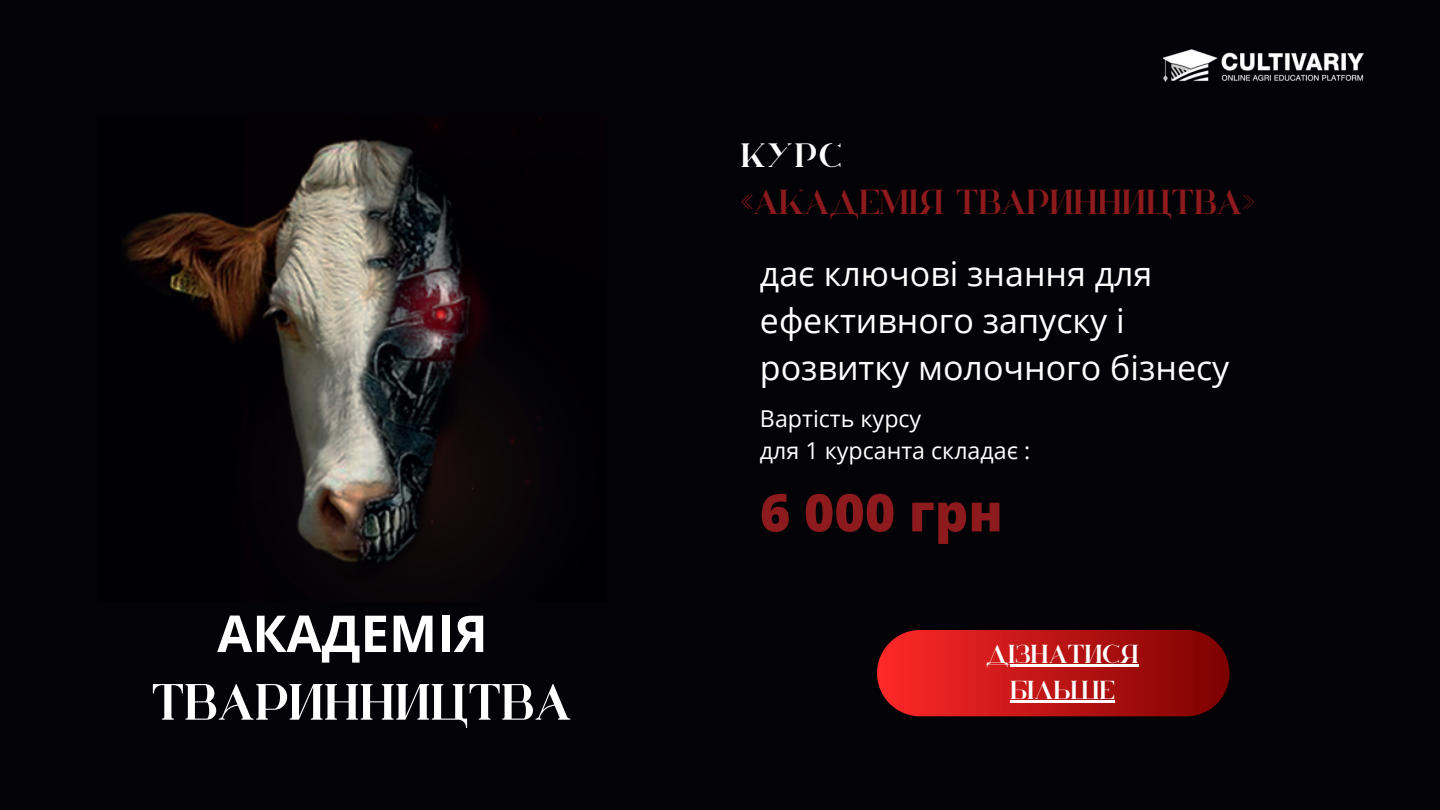
<style>
.page{position:relative;width:1440px;height:810px;background:#030206}
.page>*{position:absolute;margin:0;border:0;box-sizing:border-box;transform-origin:0 0}
.t1{font:800 52px "Open Sans";color:#8d1a1c}
.t2{font:700 50.9px "Huova";color:#fff}
.t3{font:700 50.9px "Open Sans";color:#fff}
.t4{font:34.7px "Huova";color:#8d1a1c}
.t5{font:34px "Open Sans";color:#fff}
.t6{font:700 33.7px "Huova";color:#fff}
.t7{font:26px "Huova";color:#fff}
.t8{font:23.2px "Open Sans";color:#fff}
.s1{font-weight:700}
</style>
<div class="page">
<img style="left:123px;top:118px;width:456px;height:446px">
<div style="left:877px;top:630px;width:352px;height:86px;background:linear-gradient(to right,#ff2c2c,#7e0606);border-radius:43px"></div>
<img style="left:1164px;top:49px;width:199px;height:32px">
<hr style="left:986px;top:665px;width:153px;height:2px;background:#fff">
<hr style="left:1010px;top:701px;width:105px;height:2px;background:#fff">
<p class="t3" style="left:217px;top:598px;width:272px">АКАДЕМІЯ</p>
<p class="t2" style="left:152px;top:680px;width:422px">ТВАРИННИЦТВА</p>
<p class="t6" style="left:741px;top:141px;width:102px">Курс</p>
<p class="t4" style="left:741px;top:187px;width:516px"><span class="s1">«</span>Академія тваринництва»</p>
<p class="t5" style="left:760px;top:250px;width:394px">дає ключові знання для</p>
<p class="t5" style="left:760px;top:297px;width:366px">ефективного запуску і</p>
<p class="t5" style="left:760px;top:344px;width:471px">розвитку молочного бізнесу</p>
<p class="t8" style="left:760px;top:402px;width:163px">Вартість курсу</p>
<p class="t8" style="left:760px;top:434px;width:272px">для 1 курсанта складає :</p>
<p class="t1" style="left:760px;top:476px;width:244px">6 000 грн</p>
<p class="t7" style="left:986px;top:643px;width:154px">ДІЗНАТИСЯ</p>
<p class="t7" style="left:1010px;top:679px;width:106px">БІЛЬШЕ</p>
</div>
